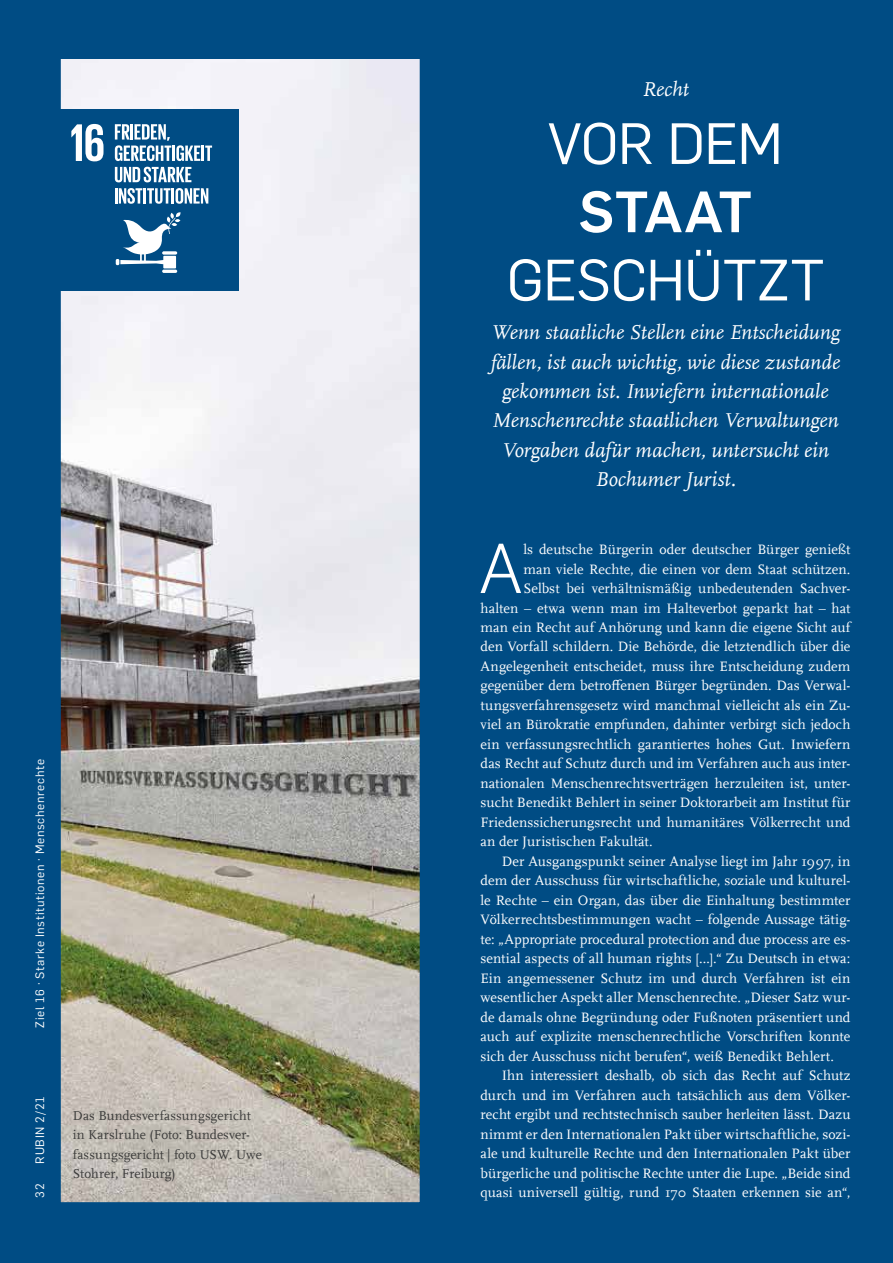
<style>
.page{position:relative;width:893px;height:1263px;background:#004c84}
.page>*{position:absolute;margin:0;border:0;box-sizing:border-box;transform-origin:0 0}
.t1{font:300 69px "Rub Flama";color:#fff}
.t2{font:57px "Rub Flama";letter-spacing:-.015em;color:#fff}
.t3{font:700 57px "Rub Flama";letter-spacing:-.04em;color:#fff}
.t4{font:italic 21px/29.2px "RUB Scala MZ";letter-spacing:.005em;color:#fff;text-align:center}
.t5{font:14.25px "RUB Scala MZ";letter-spacing:.005em;color:#fff}
.t6{font:13.5px/19.5px "RUB Scala MZ";letter-spacing:.005em;color:#3c3c3b}
.t7{font:12px "Rub Flama";letter-spacing:.055em;color:#fff}
</style>
<div class="page">
<img style="left:60px;top:59px;width:360px;height:1144px">
<p class="t7" style="left:32px;top:1027px;width:270px;rotate:-90deg">Ziel 16 · Starke Institutionen · Menschenrechte</p>
<p class="t7" style="left:32px;top:1163px;width:69px;rotate:-90deg">RUBIN 2/21</p>
<p class="t7" style="left:32px;top:1197px;width:16px;rotate:-90deg">32</p>
<p class="t6" style="left:73px;top:1105px;width:191px">Das Bundesverfassungsgericht in Karslruhe (Foto: Bundesver&shy;fassungsgericht | foto USW. Uwe<br>Stohrer, Freiburg)</p>
<h3 class="t4" style="left:642px;top:74px;width:48px">Recht</h3>
<h2 class="t2" style="left:548px;top:104px;width:236px">VOR DEM</h2>
<h2 class="t3" style="left:579px;top:171px;width:175px">STAAT</h2>
<h2 class="t2" style="left:507px;top:241px;width:319px">GESCHÜTZT</h2>
<h3 class="t4" style="left:491px;top:318px;width:351px">Wenn staatliche Stellen eine Entscheidung fällen, ist auch wichtig, wie diese zustande gekommen ist. Inwiefern internationale Menschenrechte staatlichen Verwaltungen Vorgaben dafür machen, untersucht ein Bochumer Jurist.</h3>
<h1 class="t1" style="left:478px;top:522px;width:46px">A</h1>
<p class="t5" style="left:523px;top:540px;width:329px">ls deutsche Bürgerin oder deutscher Bürger genießt</p>
<p class="t5" style="left:523px;top:559px;width:329px">man viele Rechte, die einen vor dem Staat schützen.</p>
<p class="t5" style="left:523px;top:579px;width:329px">Selbst bei verhältnismäßig unbedeutenden Sachver-</p>
<p class="t5" style="left:480px;top:598px;width:371px">halten – etwa wenn man im Halteverbot geparkt hat – hat</p>
<p class="t5" style="left:480px;top:618px;width:371px">man ein Recht auf Anhörung und kann die eigene Sicht auf</p>
<p class="t5" style="left:480px;top:637px;width:371px">den Vorfall schildern. Die Behörde, die letztendlich über die</p>
<p class="t5" style="left:480px;top:657px;width:371px">Angelegenheit entscheidet, muss ihre Entscheidung zudem</p>
<p class="t5" style="left:480px;top:676px;width:371px">gegenüber dem betroffenen Bürger begründen. Das Verwal-</p>
<p class="t5" style="left:480px;top:696px;width:371px">tungsverfahrensgesetz wird manchmal vielleicht als ein Zu-</p>
<p class="t5" style="left:480px;top:715px;width:371px">viel an Bürokratie empfunden, dahinter verbirgt sich jedoch</p>
<p class="t5" style="left:480px;top:735px;width:371px">ein verfassungsrechtlich garantiertes hohes Gut. Inwiefern</p>
<p class="t5" style="left:480px;top:754px;width:371px">das Recht auf Schutz durch und im Verfahren auch aus inter-</p>
<p class="t5" style="left:480px;top:774px;width:371px">nationalen Menschenrechtsverträgen herzuleiten ist, unter-</p>
<p class="t5" style="left:480px;top:793px;width:371px">sucht Benedikt Behlert in seiner Doktorarbeit am Institut für</p>
<p class="t5" style="left:480px;top:813px;width:371px">Friedenssicherungsrecht und humanitäres Völkerrecht und</p>
<p class="t5" style="left:480px;top:832px;width:174px">an der Juristischen Fakultät.</p>
<p class="t5" style="left:502px;top:852px;width:350px">Der Ausgangspunkt seiner Analyse liegt im Jahr 1997, in</p>
<p class="t5" style="left:480px;top:871px;width:371px">dem der Ausschuss für wirtschaftliche, soziale und kulturel-</p>
<p class="t5" style="left:480px;top:891px;width:371px">le Rechte – ein Organ, das über die Einhaltung bestimmter</p>
<p class="t5" style="left:480px;top:910px;width:371px">Völkerrechtsbestimmungen wacht – folgende Aussage tätig-</p>
<p class="t5" style="left:480px;top:930px;width:371px">te: „Appropriate procedural protection and due process are es-</p>
<p class="t5" style="left:480px;top:949px;width:371px">sential aspects of all human rights […].“ Zu Deutsch in etwa:</p>
<p class="t5" style="left:480px;top:969px;width:371px">Ein angemessener Schutz im und durch Verfahren ist ein</p>
<p class="t5" style="left:480px;top:988px;width:371px">wesentlicher Aspekt aller Menschenrechte. „Dieser Satz wur-</p>
<p class="t5" style="left:480px;top:1008px;width:371px">de damals ohne Begründung oder Fußnoten präsentiert und</p>
<p class="t5" style="left:480px;top:1027px;width:371px">auch auf explizite menschenrechtliche Vorschriften konnte</p>
<p class="t5" style="left:480px;top:1047px;width:355px">sich der Ausschuss nicht berufen“, weiß Benedikt Behlert.</p>
<p class="t5" style="left:502px;top:1066px;width:350px">Ihn interessiert deshalb, ob sich das Recht auf Schutz</p>
<p class="t5" style="left:480px;top:1086px;width:371px">durch und im Verfahren auch tatsächlich aus dem Völker-</p>
<p class="t5" style="left:480px;top:1105px;width:371px">recht ergibt und rechtstechnisch sauber herleiten lässt. Dazu</p>
<p class="t5" style="left:480px;top:1125px;width:371px">nimmt er den Internationalen Pakt über wirtschaftliche, sozi-</p>
<p class="t5" style="left:480px;top:1144px;width:371px">ale und kulturelle Rechte und den Internationalen Pakt über</p>
<p class="t5" style="left:480px;top:1164px;width:371px">bürgerliche und politische Rechte unter die Lupe. „Beide sind</p>
<p class="t5" style="left:480px;top:1183px;width:371px">quasi universell gültig, rund 170 Staaten erkennen sie an“,</p>
</div>
